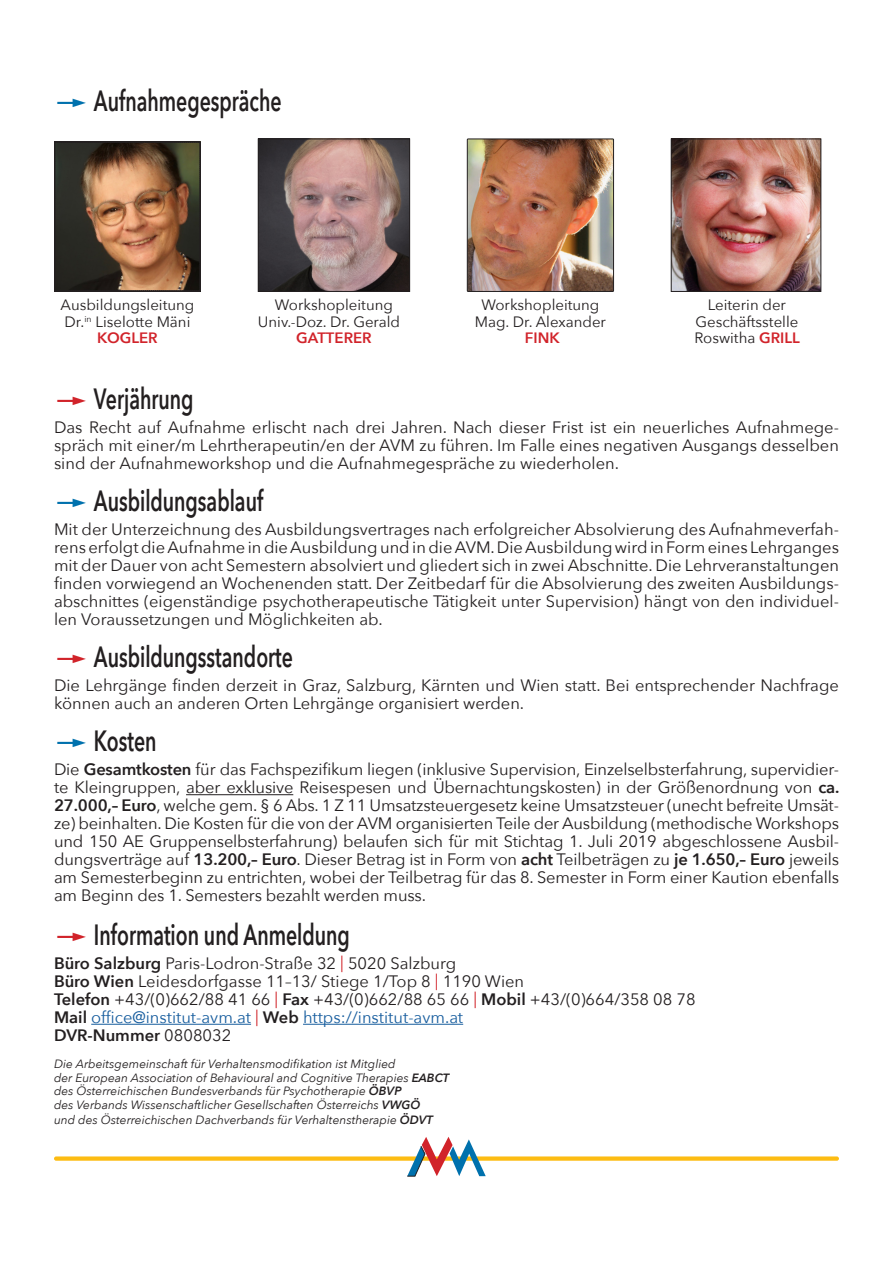
<style>
.page{position:relative;width:893px;height:1263px;background:#fff}
.page>*{position:absolute;margin:0;border:0;box-sizing:border-box;transform-origin:0 0}
.t1{font:600 29.25px "Avenir Next";color:#231f20;scale:.67 1}
.t2{font:16.5px/18px "Avenir Next";color:#231f20;text-align:justify}
.t3{font:15px/16.5px "Avenir Next";color:#231f20;text-align:center}
.t4{font:600 15px "Avenir Next";color:#d1232a}
.t5{font:italic 12px/13.5px "Avenir Next";color:#231f20}
.s1{font-weight:600;color:#d1232a}
.s2{font-weight:600}
.s3{color:#d1232a}
.s4{color:#175d9e}
</style>
<div class="page">
<hr style="left:186px;top:794px;width:107px;height:1px;background:#231f20">
<hr style="left:91px;top:1024px;width:160px;height:1px;background:#175d9e">
<hr style="left:303px;top:1024px;width:160px;height:1px;background:#175d9e">
<img style="left:671px;top:138px;width:150px;height:154px">
<svg style="left:54px;top:141px;width:147px;height:151px;background:#70533b"></svg>
<img style="left:469px;top:141px;width:143px;height:149px">
<div style="left:467px;top:139px;width:147px;height:153px;border:1px solid #231f20"></div>
<svg style="left:258px;top:138px;width:152px;height:154px;background:#816a68"></svg>
<div style="left:54px;top:1156px;width:785px;height:5px;background:#fdbc12;border-radius:2px"></div>
<svg style="left:407px;top:1137px;width:79px;height:39px"></svg>
<p class="t1" style="left:94px;top:76px;width:282px">Aufnahmegespräche</p>
<p class="t3" style="left:61px;top:296px;width:135px">Ausbildungsleitung</p>
<p class="t3" style="left:64px;top:312px;width:127px">Dr.<sup>in</sup> Liselotte Mäni</p>
<p class="t4" style="left:97px;top:325px;width:62px">KOGLER</p>
<p class="t3" style="left:275px;top:296px;width:120px">Workshopleitung</p>
<p class="t3" style="left:258px;top:312px;width:144px">Univ.-Doz. Dr. Gerald</p>
<p class="t4" style="left:296px;top:325px;width:77px">GATTERER</p>
<p class="t3" style="left:475px;top:296px;width:133px">Workshopleitung<br>Mag. Dr. Alexander<br><span class="s1">FINK</span></p>
<p class="t3" style="left:694px;top:296px;width:107px">Leiterin der<br>Geschäftsstelle<br>Roswitha <span class="s1">GRILL</span></p>
<p class="t1" style="left:94px;top:374px;width:150px">Verjährung</p>
<p class="t2" style="left:54px;top:418px;width:786px">Das Recht auf Aufnahme erlischt nach drei Jahren. Nach dieser Frist ist ein neuerliches Aufnahmege&shy;spräch mit einer/m Lehrtherapeutin/en der AVM zu führen. Im Falle eines negativen Ausgangs desselben sind der Aufnahmeworkshop und die Aufnahmegespräche zu wiederholen.</p>
<p class="t1" style="left:94px;top:476px;width:254px">Ausbildungsablauf</p>
<p class="t2" style="left:54px;top:520px;width:786px">Mit der Unterzeichnung des Ausbildungsvertrages nach erfolgreicher Absolvierung des Aufnahmeverfah&shy;rens erfolgt die Aufnahme in die Ausbildung und in die AVM. Die Ausbildung wird in Form eines Lehrganges mit der Dauer von acht Semestern absolviert und gliedert sich in zwei Abschnitte. Die Lehrveranstaltungen finden vorwiegend an Wochenenden statt. Der Zeitbedarf für die Absolvierung des zweiten Ausbildungs&shy;abschnittes (eigenständige psychotherapeutische Tätigkeit unter Supervision) hängt von den individuel&shy;len Voraussetzungen und Möglichkeiten ab.</p>
<p class="t1" style="left:94px;top:632px;width:298px">Ausbildungsstandorte</p>
<p class="t2" style="left:54px;top:676px;width:786px">Die Lehrgänge finden derzeit in Graz, Salzburg, Kärnten und Wien statt. Bei entsprechender Nachfrage können auch an anderen Orten Lehrgänge organisiert werden.</p>
<p class="t1" style="left:94px;top:716px;width:95px">Kosten</p>
<p class="t2" style="left:54px;top:760px;width:787px">Die <span class="s2">Gesamtkosten</span> für das Fachspezifikum liegen (inklusive Supervision, Einzelselbsterfahrung, supervidier&shy;te Kleingruppen, aber exklusive Reisespesen und Übernachtungskosten) in der Größenordnung von <span class="s2">ca.<br>27.000,– Euro</span>, welche gem. § 6 Abs. 1 Z 11 Umsatzsteuergesetz keine Umsatzsteuer (unecht befreite Umsät&shy;ze) beinhalten. Die Kosten für die von der AVM organisierten Teile der Ausbildung (methodische Workshops und 150 AE Gruppenselbsterfahrung) belaufen sich für mit Stichtag 1. Juli 2019 abgeschlossene Ausbil&shy;dungsverträge auf <span class="s2">13.200,– Euro</span>. Dieser Betrag ist in Form von <span class="s2">acht</span> Teilbeträgen zu <span class="s2">je 1.650,– Euro</span> jeweils am Semesterbeginn zu entrichten, wobei der Teilbetrag für das 8. Semester in Form einer Kaution ebenfalls am Beginn des 1. Semesters bezahlt werden muss.</p>
<p class="t1" style="left:94px;top:910px;width:383px">Information und Anmeldung</p>
<p class="t2" style="left:54px;top:953px;width:404px"><span class="s2">Büro Salzburg</span> Paris-Lodron-Straße 32 <span class="s3">|</span> 5020 Salzburg</p>
<p class="t2" style="left:54px;top:971px;width:472px"><span class="s2">Büro Wien</span> Leidesdorfgasse 11–13/ Stiege 1/Top 8 <span class="s3">|</span> 1190 Wien</p>
<p class="t2" style="left:54px;top:989px;width:643px;text-align:left"><span class="s2">Telefon</span> +43/(0)662/88 41 66 <span class="s3">|</span> <span class="s2">Fax</span> +43/(0)662/88 65 66 <span class="s3">|</span> <span class="s2">Mobil</span> +43/(0)664/358 08 78<br><span class="s2">Mail</span> <span class="s4">office@institut-avm.at</span> <span class="s3">|</span> <span class="s2">Web</span> <span class="s4">https://institut-avm.at<br></span><span class="s2">DVR-Nummer</span> 0808032</p>
<p class="t5" style="left:54px;top:1056px;width:343px">Die Arbeitsgemeinschaft für Verhaltensmodifikation ist Mitglied</p>
<p class="t5" style="left:54px;top:1070px;width:397px">der European Association of Behavioural and Cognitive Therapies <span class="s2">EABCT </span>des Österreichischen Bundesverbands für Psychotherapie <span class="s2">ÖBVP<br></span>des Verbands Wissenschaftlicher Gesellschaften Österreichs <span class="s2">VWGÖ</span></p>
<p class="t5" style="left:54px;top:1112px;width:380px">und des Österreichischen Dachverbands für Verhaltenstherapie <span class="s2">ÖDVT</span></p>
</div>
